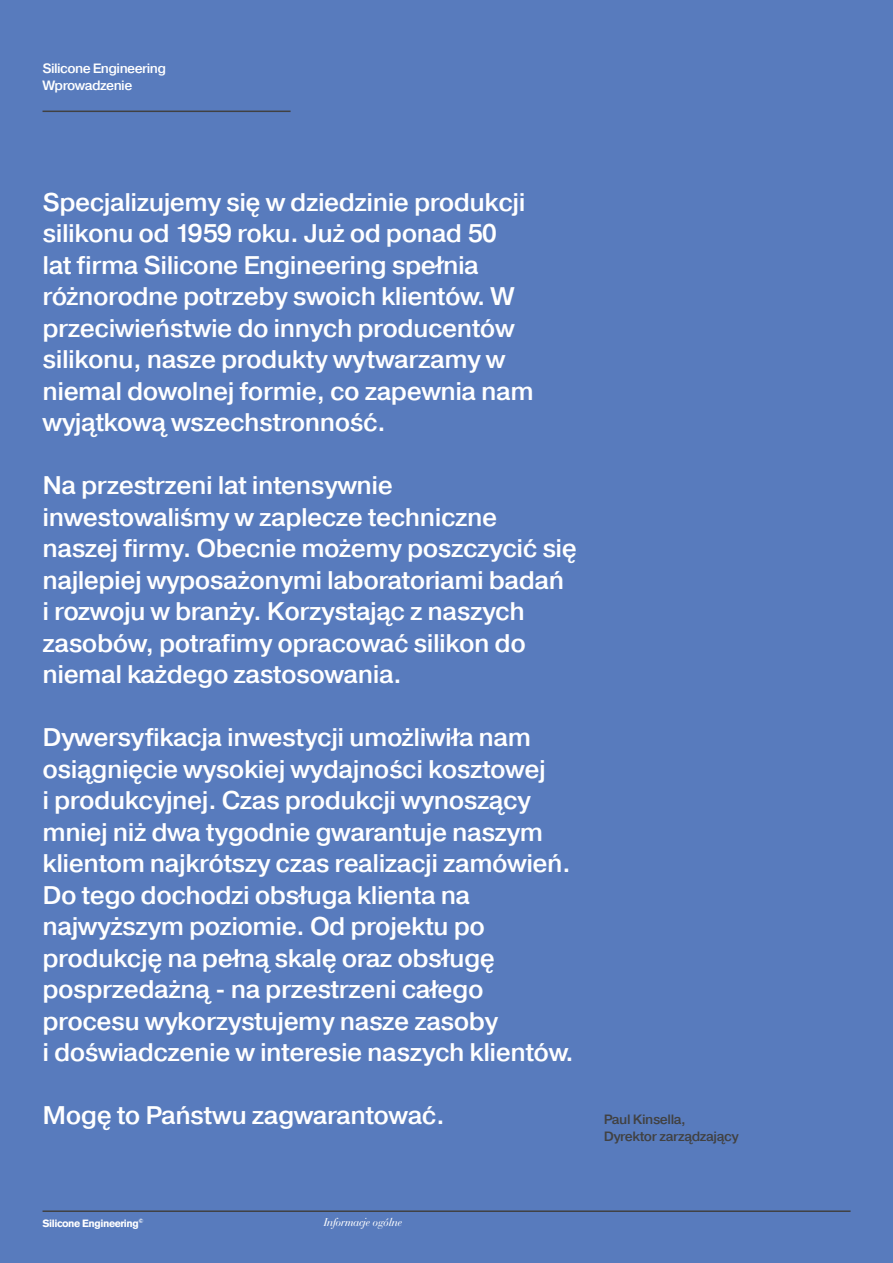
<style>
.page{position:relative;width:893px;height:1263px;background:#587bbd}
.page>*{position:absolute;margin:0;border:0;box-sizing:border-box;transform-origin:0 0}
.t1{font:25.5px/31.5px "Pragmatica Medium E";letter-spacing:-.02em;color:#fff}
.t2{font:13.5px/17.2px "Pragmatica Medium E";letter-spacing:-.03em;color:#414142}
.t3{font:13.5px/17.2px "Pragmatica Medium E";letter-spacing:-.04em;color:#fff}
.t4{font:italic 12px "Bauer Bodoni BT";color:#fff}
.t5{font:700 10.5px "Akzidenz Grotesk BE";letter-spacing:-.04em;color:#fff}
</style>
<div class="page">
<hr style="left:43px;top:1210px;width:808px;height:2px;background:#414142">
<hr style="left:43px;top:111px;width:248px;height:1px;background:#414142">
<p class="t3" style="left:42px;top:60px;width:125px">Silicone Engineering<br>Wprowadzenie</p>
<p class="t1" style="left:43px;top:187px;width:493px">Specjalizujemy się w dziedzinie produkcji silikonu od 1959 roku. Już od ponad 50<br>lat firma Silicone Engineering spełnia różnorodne potrzeby swoich klientów. W przeciwieństwie do innych producentów silikonu, nasze produkty wytwarzamy w niemal dowolnej formie, co zapewnia nam wyjątkową wszechstronność.</p>
<p class="t1" style="left:43px;top:470px;width:536px">Na przestrzeni lat intensywnie inwestowaliśmy w zaplecze techniczne naszej firmy. Obecnie możemy poszczycić się najlepiej wyposażonymi laboratoriami badań i rozwoju w branży. Korzystając z naszych zasobów, potrafimy opracować silikon do niemal każdego zastosowania.</p>
<p class="t1" style="left:43px;top:722px;width:533px">Dywersyfikacja inwestycji umożliwiła nam osiągnięcie wysokiej wydajności kosztowej<br>i produkcyjnej. Czas produkcji wynoszący mniej niż dwa tygodnie gwarantuje naszym klientom najkrótszy czas realizacji zamówień.<br>Do tego dochodzi obsługa klienta na najwyższym poziomie. Od projektu po produkcję na pełną skalę oraz obsługę posprzedażną - na przestrzeni całego procesu wykorzystujemy nasze zasoby<br>i doświadczenie w interesie naszych klientów.</p>
<p class="t1" style="left:43px;top:1100px;width:404px">Mogę to Państwu zagwarantować.</p>
<p class="t2" style="left:604px;top:1110px;width:137px">Paul Kinsella,<br>Dyrektor zarządzający</p>
<p class="t5" style="left:43px;top:1217px;width:103px">Silicone Engineering<sup>©</sup></p>
<p class="t4" style="left:324px;top:1215px;width:80px">Informacje ogólne</p>
</div>
